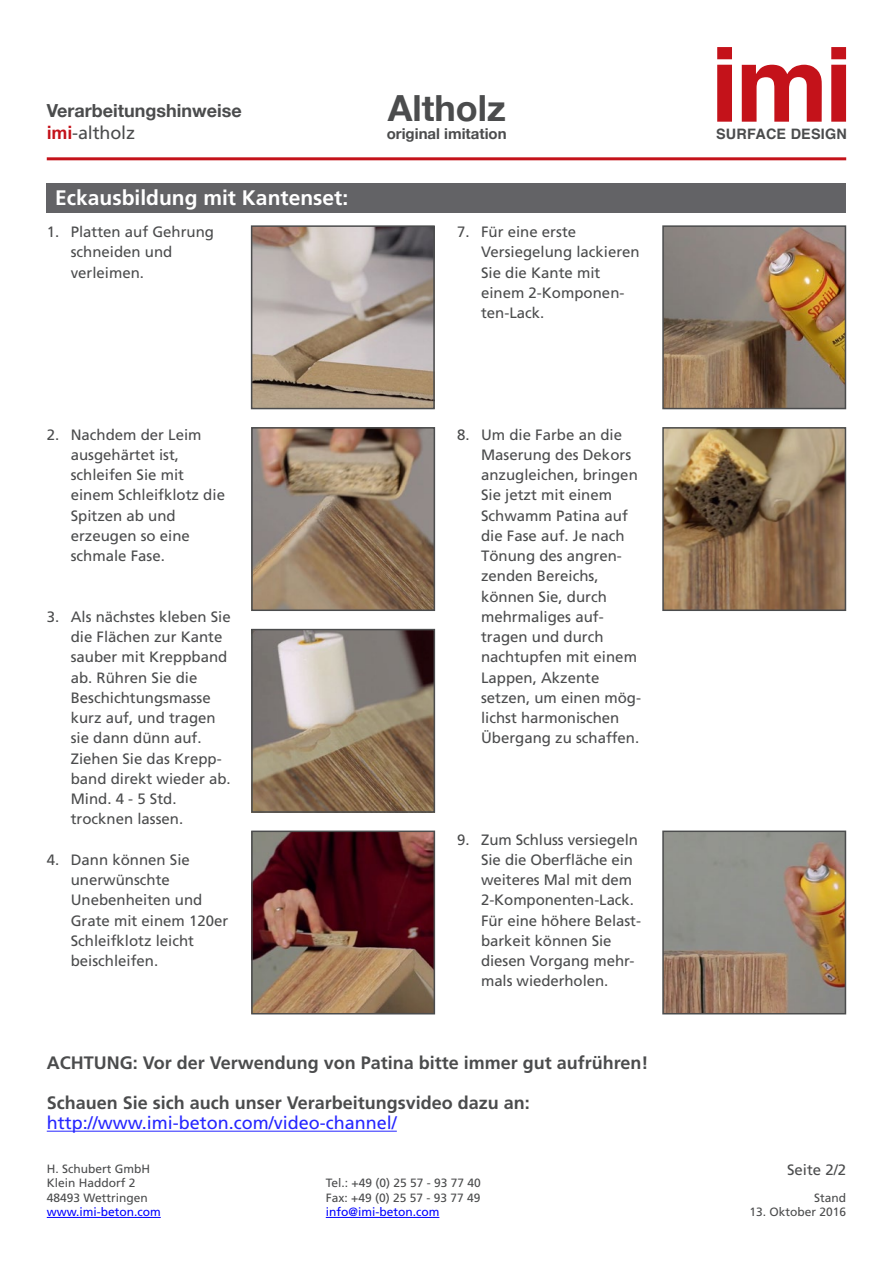
<style>
.page{position:relative;width:893px;height:1263px;background:#fff}
.page>*{position:absolute;margin:0;border:0;box-sizing:border-box;transform-origin:0 0}
.t1{font:700 36px "Helvetica Neue";color:#4b4c4d}
.t2{font:700 21px "Frutiger";color:#fff}
.t3{font:700 18px "Frutiger";color:#4b4c4d}
.t4{font:18px "Frutiger";color:#2626ff}
.t5{font:700 18px "Helvetica Neue";color:#4b4c4d}
.t6{font:18px "Frutiger";letter-spacing:-.01em;color:#4b4c4d}
.t7{font:15px/20.2px "Frutiger";color:#4b4c4d}
.t8{font:700 15px "Helvetica Neue";color:#4b4c4d}
.t9{font:700 14.4px "Helvetica";letter-spacing:.015em;color:#4b4c4d}
.t10{font:12px/14.4px "Frutiger";color:#4b4c4d}
.t11{font:12px "Frutiger";color:#00f}
.s1{font-weight:700;color:#c4121a}
</style>
<div class="page">
<svg style="left:717px;top:47px;width:15px;height:75px"></svg>
<svg style="left:742px;top:65px;width:80px;height:57px"></svg>
<svg style="left:831px;top:47px;width:15px;height:75px"></svg>
<hr style="left:47px;top:157px;width:799px;height:3px;background:#c4121a">
<hr style="left:47px;top:1217px;width:114px;height:1px;background:#00f">
<hr style="left:326px;top:1217px;width:113px;height:1px;background:#00f">
<div style="left:47px;top:183px;width:799px;height:30px;background:#636366"></div>
<img style="left:254px;top:430px;width:178px;height:178px">
<div style="left:251px;top:427px;width:184px;height:184px;border:2px solid #4b4c4d"></div>
<img style="left:254px;top:632px;width:178px;height:178px">
<div style="left:251px;top:629px;width:184px;height:184px;border:2px solid #4b4c4d"></div>
<img style="left:254px;top:833px;width:178px;height:178px">
<div style="left:251px;top:830px;width:184px;height:184px;border:2px solid #4b4c4d"></div>
<img style="left:665px;top:228px;width:178px;height:178px">
<div style="left:662px;top:225px;width:184px;height:184px;border:2px solid #4b4c4d"></div>
<img style="left:665px;top:833px;width:178px;height:178px">
<div style="left:662px;top:830px;width:184px;height:184px;border:2px solid #4b4c4d"></div>
<img style="left:665px;top:430px;width:178px;height:178px">
<div style="left:662px;top:427px;width:184px;height:184px;border:2px solid #4b4c4d"></div>
<img style="left:254px;top:228px;width:178px;height:178px">
<div style="left:251px;top:225px;width:184px;height:184px;border:2px solid #4b4c4d"></div>
<hr style="left:47px;top:1131px;width:350px;height:1px;background:#2626ff">
<p class="t5" style="left:47px;top:96px;width:196px">Verarbeitungshinweise</p>
<p class="t6" style="left:47px;top:122px;width:90px"><span class="s1">imi</span>-altholz</p>
<h2 class="t2" style="left:55px;top:186px;width:294px">Eckausbildung mit Kantenset:</h2>
<p class="t7" style="left:71px;top:222px;width:145px;text-indent:-24px">1. Platten auf Gehrung schneiden und verleimen.</p>
<h1 class="t1" style="left:388px;top:80px;width:119px">Altholz</h1>
<p class="t8" style="left:387px;top:122px;width:121px">original imitation</p>
<p class="t7" style="left:481px;top:222px;width:160px;text-indent:-24px">7. Für eine erste<br>Versiegelung lackieren<br>Sie die Kante mit einem 2-Komponen&shy;ten-Lack.</p>
<p class="t7" style="left:71px;top:424px;width:156px;text-indent:-24px">2. Nachdem der Leim ausgehärtet ist, schleifen Sie mit einem Schleifklotz die<br>Spitzen ab und erzeugen so eine schmale Fase.</p>
<p class="t7" style="left:71px;top:606px;width:161px;text-indent:-24px">3. Als nächstes kleben Sie die Flächen zur Kante sauber mit Kreppband ab. Rühren Sie die<br>Beschichtungsmasse kurz auf, und tragen sie dann dünn auf.<br>Ziehen Sie das Krepp&shy;band direkt wieder ab.<br>Mind. 4 - 5 Std. trocknen lassen.</p>
<p class="t7" style="left:71px;top:849px;width:159px;text-indent:-24px">4. Dann können Sie unerwünschte<br>Unebenheiten und<br>Grate mit einem 120er<br>Schleifklotz leicht beischleifen.</p>
<p class="t7" style="left:481px;top:424px;width:161px;text-indent:-24px">8. Um die Farbe an die<br>Maserung des Dekors anzugleichen, bringen<br>Sie jetzt mit einem<br>Schwamm Patina auf die Fase auf. Je nach<br>Tönung des angren&shy;zenden Bereichs, können Sie, durch mehrmaliges auf&shy;tragen und durch nachtupfen mit einem<br>Lappen, Akzente setzen, um einen mög&shy;lichst harmonischen<br>Übergang zu schaffen.</p>
<p class="t7" style="left:481px;top:829px;width:161px;text-indent:-24px">9. Zum Schluss versiegeln<br>Sie die Oberfläche ein weiteres Mal mit dem<br>2-Komponenten-Lack.<br>Für eine höhere Belast&shy;barkeit können Sie diesen Vorgang mehr&shy;mals wiederholen.</p>
<p class="t3" style="left:47px;top:1052px;width:603px">ACHTUNG: Vor der Verwendung von Patina bitte immer gut aufrühren!</p>
<p class="t3" style="left:47px;top:1092px;width:485px">Schauen Sie sich auch unser Verarbeitungsvideo dazu an:</p>
<p class="t4" style="left:47px;top:1112px;width:352px">http://www.imi-beton.com/video-channel/</p>
<p class="t9" style="left:716px;top:122px;width:132px">SURFACE DESIGN</p>
<p class="t10" style="left:47px;top:1161px;width:105px">H. Schubert GmbH</p>
<p class="t7" style="left:787px;top:1159px;width:61px">Seite 2/2</p>
<p class="t10" style="left:47px;top:1176px;width:103px">Klein Haddorf 2<br>48493 Wettringen</p>
<p class="t11" style="left:47px;top:1205px;width:115px">www.imi-beton.com</p>
<p class="t10" style="left:326px;top:1176px;width:157px">Tel.: +49 (0) 25 57 - 93 77 40<br>Fax: +49 (0) 25 57 - 93 77 49</p>
<p class="t11" style="left:326px;top:1205px;width:115px">info@imi-beton.com</p>
<p class="t10" style="left:814px;top:1190px;width:34px">Stand</p>
<p class="t10" style="left:749px;top:1205px;width:98px">13. Oktober 2016</p>
</div>
